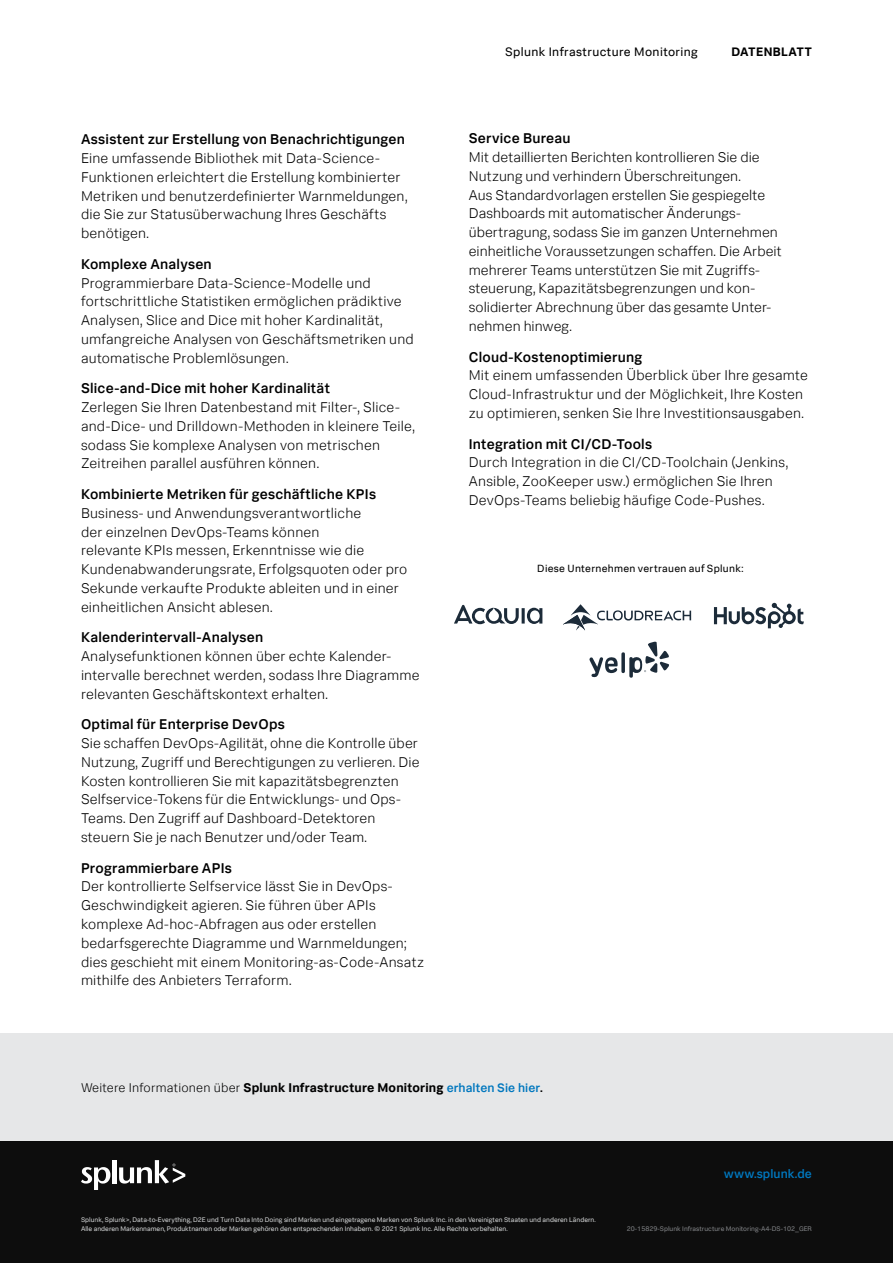
<style>
.page{position:relative;width:893px;height:1263px;background:#fff}
.page>*{position:absolute;margin:0;border:0;box-sizing:border-box;transform-origin:0 0}
.Body_Abstract_Title{font:300 14.25px/18.8px "Splunk Data Sans";letter-spacing:.01em;color:#000}
.t1{font:700 12.75px "Splunk Data Sans";letter-spacing:.015em;color:#000}
.t2{font:500 12.45px "Splunk Data Sans";letter-spacing:.005em;color:#0077be}
.t3{font:12.3px "Splunk Data Sans";letter-spacing:.03em;color:#000}
.t4{font:700 12.3px "Splunk Data Sans";letter-spacing:.03em;color:#000}
.Body_Copy{font:10.5px "Splunk Data Sans";letter-spacing:.025em;color:#000}
.t5{font:6.75px/8.7px "Splunk Data Sans";color:#d1d3d4}
.t6{font:6.75px "Splunk Data Sans";color:#808285}
.s1{font-weight:500}
.s2{font-weight:300}
.s3{font-weight:500;font-size:12.45px;color:#0077be}
</style>
<div class="page">
<div style="left:0;top:1033px;width:893px;height:108px;background:#e6e7e8"></div>
<div style="left:0;top:1141px;width:893px;height:122px;background:#0d0d0d"></div>
<svg style="left:81px;top:1167px;width:29px;height:22px"></svg>
<hr style="left:112px;top:1160px;width:4px;height:23px;background:#fff">
<svg style="left:119px;top:1160px;width:66px;height:23px"></svg>
<svg style="left:714px;top:603px;width:90px;height:25px"></svg>
<svg style="left:454px;top:605px;width:88px;height:19px"></svg>
<svg style="left:589px;top:641px;width:80px;height:37px"></svg>
<svg style="left:563px;top:604px;width:128px;height:26px"></svg>
<p class="Body_Abstract_Title" style="left:81px;top:130px;width:328px"><span class="s1">Assistent zur Erstellung von Benachrichtigungen </span>Eine umfassende Bibliothek mit Data-Science-Funktionen erleichtert die Erstellung kombinierter Metriken und benutzerdefinierter Warnmeldungen, die Sie zur Statusüberwachung Ihres Geschäfts benötigen.</p>
<p class="Body_Abstract_Title" style="left:81px;top:254px;width:334px"><span class="s1">Komplexe Analysen<br></span>Programmierbare Data-Science-Modelle und fortschrittliche Statistiken ermöglichen prädiktive Analysen, Slice and Dice mit hoher Kardinalität, umfangreiche Analysen von Geschäftsmetriken und automatische Problemlösungen.</p>
<p class="Body_Abstract_Title" style="left:81px;top:379px;width:335px"><span class="s1">Slice-and-Dice mit hoher Kardinalität<br></span>Zerlegen Sie Ihren Datenbestand mit Filter-, Slice&shy;and-Dice- und Drilldown-Methoden in kleinere Teile, sodass Sie komplexe Analysen von metrischen Zeitreihen parallel ausführen können.</p>
<p class="Body_Abstract_Title" style="left:81px;top:485px;width:328px"><span class="s1">Kombinierte Metriken für geschäftliche KPIs </span>Business- und Anwendungsverantwortliche<br>der einzelnen DevOps-Teams können<br>relevante KPIs messen, Erkenntnisse wie die Kundenabwanderungsrate, Erfolgsquoten oder pro Sekunde verkaufte Produkte ableiten und in einer einheitlichen Ansicht ablesen.</p>
<p class="Body_Abstract_Title" style="left:81px;top:628px;width:340px"><span class="s1">Kalenderintervall-Analysen<br></span>Analysefunktionen können über echte Kalender&shy;intervalle berechnet werden, sodass Ihre Diagramme relevanten Geschäftskontext erhalten.</p>
<p class="Body_Abstract_Title" style="left:81px;top:715px;width:340px"><span class="s1">Optimal für Enterprise DevOps<br></span>Sie schaffen DevOps-Agilität, ohne die Kontrolle über Nutzung, Zugriff und Berechtigungen zu verlieren. Die Kosten kontrollieren Sie mit kapazitätsbegrenzten Selfservice-Tokens für die Entwicklungs- und Ops-Teams. Den Zugriff auf Dashboard-Detektoren steuern Sie je nach Benutzer und/oder Team.</p>
<p class="Body_Abstract_Title" style="left:81px;top:858px;width:345px"><span class="s1">Programmierbare APIs<br></span>Der kontrollierte Selfservice lässt Sie in DevOps-Geschwindigkeit agieren. Sie führen über APIs komplexe Ad-hoc-Abfragen aus oder erstellen bedarfsgerechte Diagramme und Warnmeldungen; dies geschieht mit einem Monitoring-as-Code-Ansatz mithilfe des Anbieters Terraform.</p>
<p class="t3" style="left:505px;top:44px;width:194px">Splunk Infrastructure Monitoring</p>
<p class="t4" style="left:731px;top:44px;width:82px">DATENBLATT</p>
<p class="Body_Abstract_Title" style="left:469px;top:129px;width:315px"><span class="s1">Service Bureau<br></span>Mit detaillierten Berichten kontrollieren Sie die Nutzung und verhindern Überschreitungen.<br>Aus Standardvorlagen erstellen Sie gespiegelte Dashboards mit automatischer Änderungs&shy;übertragung, sodass Sie im ganzen Unternehmen einheitliche Voraussetzungen schaffen. Die Arbeit mehrerer Teams unterstützen Sie mit Zugriffs&shy;steuerung, Kapazitätsbegrenzungen und kon&shy;solidierter Abrechnung über das gesamte Unter&shy;nehmen hinweg.</p>
<p class="Body_Abstract_Title" style="left:469px;top:347px;width:341px"><span class="s1">Cloud-Kostenoptimierung<br></span>Mit einem umfassenden Überblick über Ihre gesamte Cloud-Infrastruktur und der Möglichkeit, Ihre Kosten zu optimieren, senken Sie Ihre Investitionsausgaben.</p>
<p class="Body_Abstract_Title" style="left:469px;top:434px;width:321px"><span class="s1">Integration mit CI/CD-Tools<br></span>Durch Integration in die CI/CD-Toolchain (Jenkins, Ansible, ZooKeeper usw.) ermöglichen Sie Ihren DevOps-Teams beliebig häufige Code-Pushes.</p>
<p class="Body_Copy" style="left:537px;top:562px;width:208px">Diese Unternehmen vertrauen auf Splunk:</p>
<p class="t1" style="left:81px;top:1080px;width:463px"><span class="s2">Weitere Informationen über</span> Splunk Infrastructure Monitoring <span class="s3">erhalten Sie hier</span><span class="s1">.</span></p>
<p class="t2" style="left:724px;top:1166px;width:90px">www.splunk.de</p>
<p class="t5" style="left:81px;top:1216px;width:516px">Splunk, Splunk&gt;, Data-to-Everything, D2E und Turn Data Into Doing sind Marken und eingetragene Marken von Splunk Inc. in den Vereinigten Staaten und anderen Ländern.<br>Alle anderen Markennamen, Produktnamen oder Marken gehören den entsprechenden Inhabern. © 2021 Splunk Inc. Alle Rechte vorbehalten.</p>
<p class="t6" style="left:627px;top:1225px;width:187px">20-15829-Splunk Infrastructure Monitoring-A4-DS-102_GER</p>
</div>
